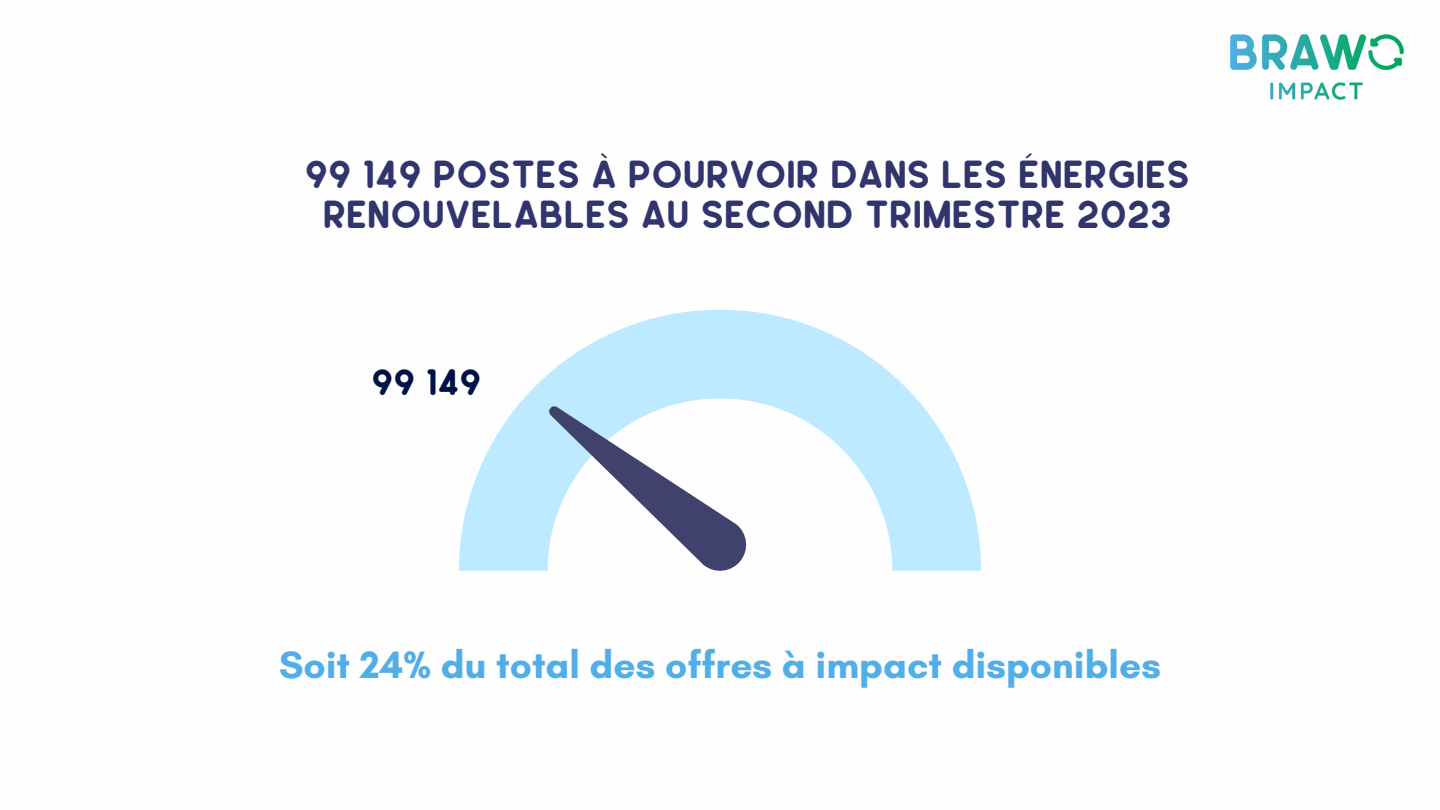
<style>
.page{position:relative;width:1440px;height:810px;background:#fff}
.page>*{position:absolute;margin:0;border:0;box-sizing:border-box;transform-origin:0 0}
.t1{font:700 40px/39.8px "Leo Rounded";color:#31356e;text-align:center}
.t2{font:700 38.9px "Glacial Indifference";color:#50aee9}
.t3{font:700 37.5px "Leo Rounded";color:#001146}
</style>
<div class="page">
<img style="left:1230px;top:34px;width:174px;height:66px">
<svg style="left:459px;top:310px;width:522px;height:261px;fill:#bdeaff"></svg>
<svg style="left:549px;top:406px;width:200px;height:165px"></svg>
<p class="t1" style="left:305px;top:154px;width:886px">99 149 POSTES À POURVOIR DANS LES ÉNERGIES<br>RENOUVELABLES AU SECOND TRIMESTRE 2023</p>
<p class="t3" style="left:372px;top:361px;width:111px">99 149</p>
<p class="t2" style="left:279px;top:641px;width:883px">Soit 24% du total des offres à impact disponibles</p>
</div>
